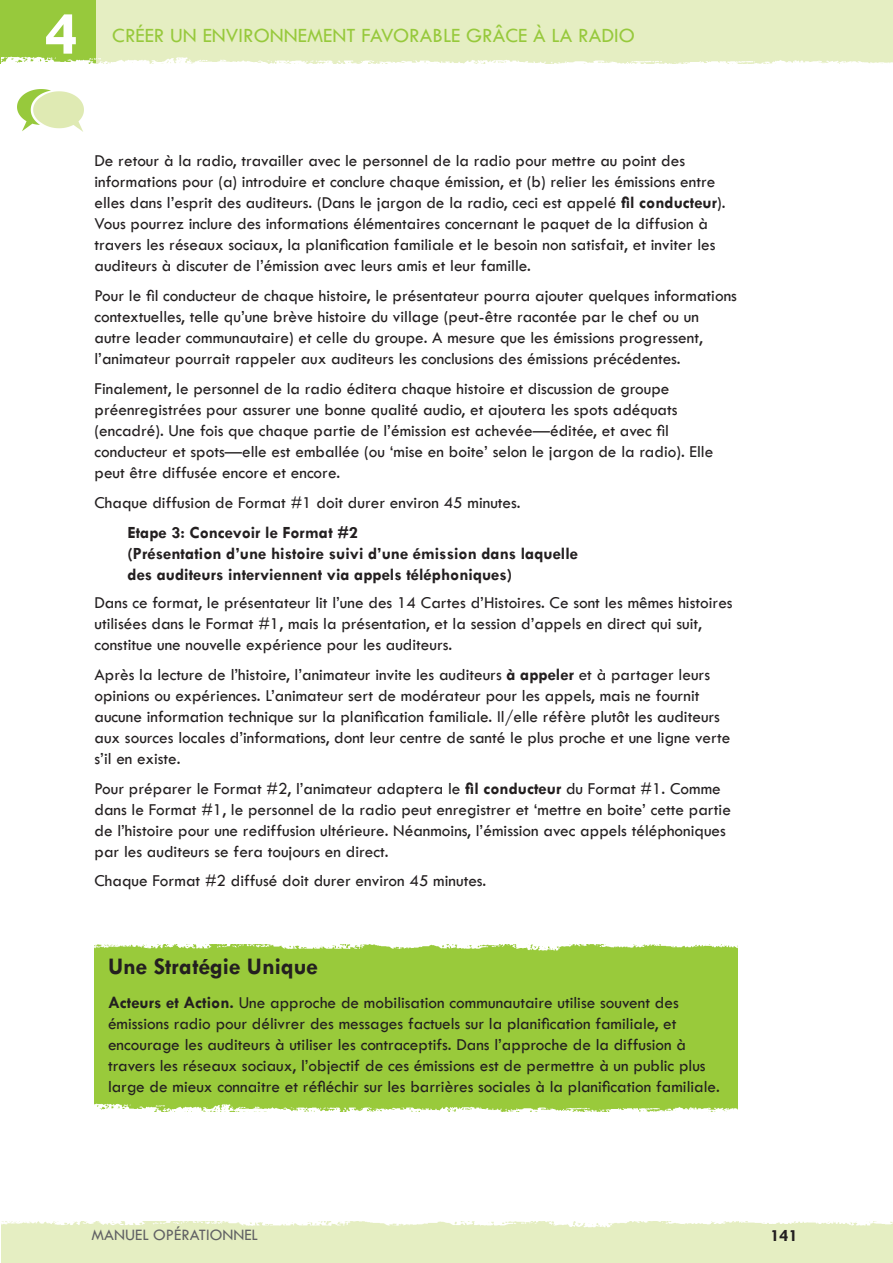
<style>
.page{position:relative;width:893px;height:1263px;background:#fff}
.page>*{position:absolute;margin:0;border:0;box-sizing:border-box;transform-origin:0 0}
.t1{font:700 63px "Tw Cen";color:#fff}
.t2{font:700 24px "Tw Cen";color:#231f20}
.t3{font:21px "Tw Cen";color:#97c93c}
.t4{font:17.25px/21px "Tw Cen";color:#231f20}
.t5{font:700 17.25px/21px "Tw Cen";color:#231f20}
.t6{font:16.5px "Tw Cen";color:#616164}
.s1{font-weight:700}
</style>
<div class="page">
<div style="left:2px;top:1220px;width:891px;height:43px;background:#e5eec2"></div>
<img style="left:1px;top:1220px;width:892px;height:11px">
<div style="left:2px;top:0;width:891px;height:64px;background:#e5eec2"></div>
<div style="left:0;top:0;width:95px;height:64px;background:#97c93c"></div>
<img style="left:1px;top:50px;width:892px;height:14px">
<img style="left:18px;top:89px;width:65px;height:43px">
<div style="left:94px;top:944px;width:644px;height:167px;background:#99ca3b"></div>
<img style="left:94px;top:1103px;width:644px;height:9px">
<img style="left:94px;top:944px;width:644px;height:7px">
<h1 class="t1" style="left:45px;top:-4px;width:35px">4</h1>
<p class="t3" style="left:112px;top:23px;width:524px">CRÉER UN ENVIRONNEMENT FAVORABLE GRÂCE À LA RADIO</p>
<p class="t4" style="left:94px;top:150px;width:633px">De retour à la radio, travailler avec le personnel de la radio pour mettre au point des informations pour (a) introduire et conclure chaque émission, et (b) relier les émissions entre elles dans l’esprit des auditeurs. (Dans le jargon de la radio, ceci est appelé <span class="s1">fil conducteur</span>).<br>Vous pourrez inclure des informations élémentaires concernant le paquet de la diffusion à travers les réseaux sociaux, la planification familiale et le besoin non satisfait, et inviter les auditeurs à discuter de l’émission avec leurs amis et leur famille.</p>
<p class="t4" style="left:94px;top:285px;width:644px">Pour le fil conducteur de chaque histoire, le présentateur pourra ajouter quelques informations contextuelles, telle qu’une brève histoire du village (peut-être racontée par le chef ou un autre leader communautaire) et celle du groupe. A mesure que les émissions progressent, l’animateur pourrait rappeler aux auditeurs les conclusions des émissions précédentes.</p>
<p class="t4" style="left:94px;top:378px;width:620px">Finalement, le personnel de la radio éditera chaque histoire et discussion de groupe préenregistrées pour assurer une bonne qualité audio, et ajoutera les spots adéquats (encadré). Une fois que chaque partie de l’émission est achevée—éditée, et avec fil conducteur et spots—elle est emballée (ou ‘mise en boite’ selon le jargon de la radio). Elle peut être diffusée encore et encore.</p>
<p class="t4" style="left:94px;top:492px;width:428px">Chaque diffusion de Format #1 doit durer environ 45 minutes.</p>
<p class="t5" style="left:127px;top:522px;width:452px">Etape 3: Concevoir le Format #2<br>(Présentation d’une histoire suivi d’une émission dans laquelle des auditeurs interviennent via appels téléphoniques)</p>
<p class="t4" style="left:94px;top:592px;width:640px">Dans ce format, le présentateur lit l’une des 14 Cartes d’Histoires. Ce sont les mêmes histoires utilisées dans le Format #1, mais la présentation, et la session d’appels en direct qui suit, constitue une nouvelle expérience pour les auditeurs.</p>
<p class="t4" style="left:94px;top:664px;width:637px">Après la lecture de l’histoire, l’animateur invite les auditeurs <span class="s1">à appeler</span> et à partager leurs opinions ou expériences. L’animateur sert de modérateur pour les appels, mais ne fournit aucune information technique sur la planification familiale. Il/elle réfère plutôt les auditeurs aux sources locales d’informations, dont leur centre de santé le plus proche et une ligne verte s’il en existe.</p>
<p class="t4" style="left:94px;top:777px;width:638px">Pour préparer le Format #2, l’animateur adaptera le <span class="s1">fil conducteur</span> du Format #1. Comme dans le Format #1, le personnel de la radio peut enregistrer et ‘mettre en boite’ cette partie de l’histoire pour une rediffusion ultérieure. Néanmoins, l’émission avec appels téléphoniques par les auditeurs se fera toujours en direct.</p>
<p class="t4" style="left:94px;top:870px;width:393px">Chaque Format #2 diffusé doit durer environ 45 minutes.</p>
<h2 class="t2" style="left:108px;top:952px;width:212px">Une Stratégie Unique</h2>
<p class="t4" style="left:108px;top:992px;width:613px"><span class="s1">Acteurs et Action.</span> Une approche de mobilisation communautaire utilise souvent des émissions radio pour délivrer des messages factuels sur la planification familiale, et encourage les auditeurs à utiliser les contraceptifs. Dans l’approche de la diffusion à travers les réseaux sociaux, l’objectif de ces émissions est de permettre à un public plus large de mieux connaitre et réfléchir sur les barrières sociales à la planification familiale.</p>
<p class="t6" style="left:91px;top:1225px;width:168px">MANUEL OPÉRATIONNEL</p>
<p class="t5" style="left:770px;top:1225px;width:29px">141</p>
</div>
